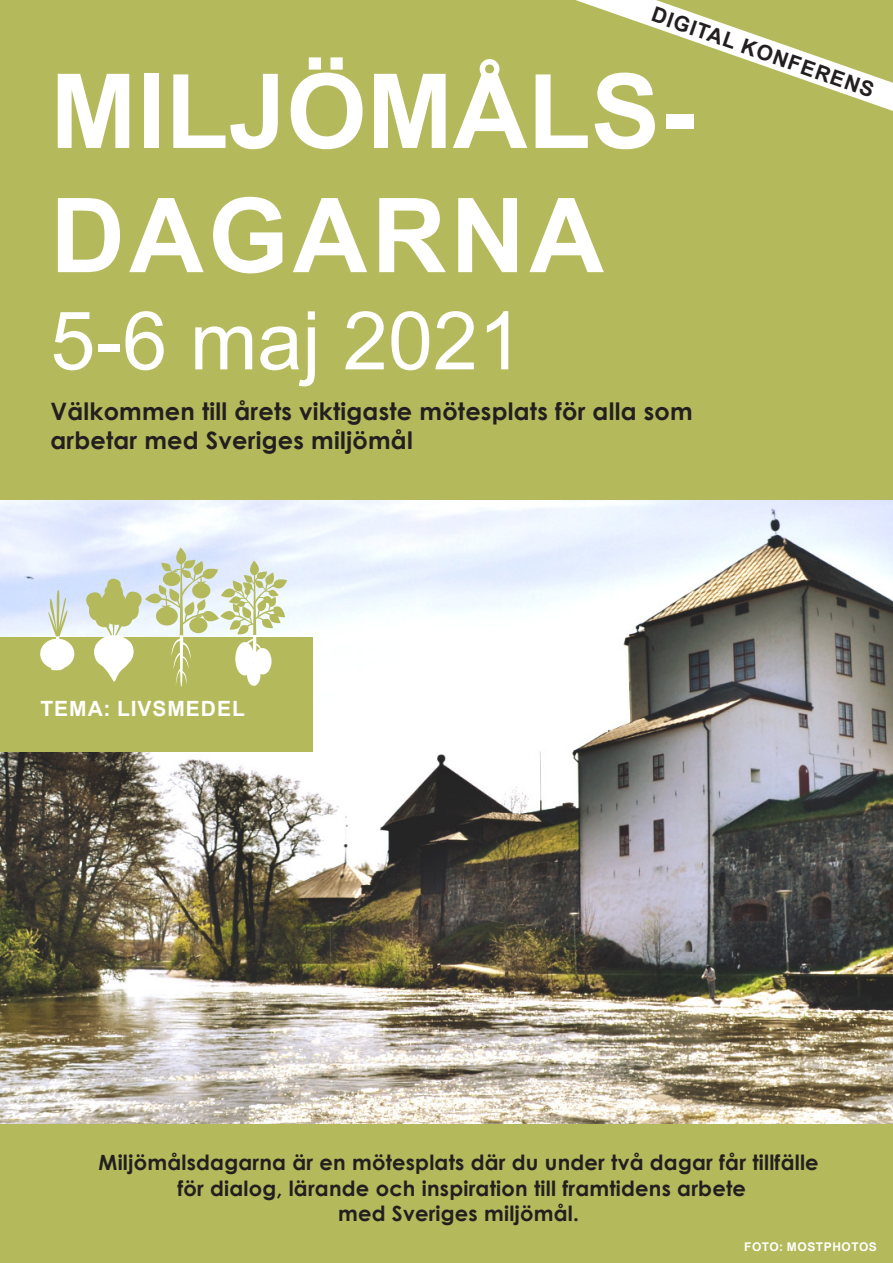
<style>
.page{position:relative;width:893px;height:1263px;background:#fff}
.page>*{position:absolute;margin:0;border:0;box-sizing:border-box;transform-origin:0 0}
.t1{font:700 103.5px/124.2px "Arial";color:#fff}
.t2{font:81px "Arial";color:#fff}
.t3{font:700 24px/28.8px "Century Gothic";letter-spacing:.01em;color:#231f20}
.t4{font:700 21px/25.2px "Century Gothic";letter-spacing:.01em;color:#231f20;text-align:center}
.t5{font:700 21px "Arial";color:#231f20}
.t6{font:700 21px "Arial";letter-spacing:.045em;color:#fff}
.t7{font:700 12px "Arial";letter-spacing:.045em;color:#fff}
</style>
<div class="page">
<img style="left:0;top:500px;width:893px;height:624px">
<div style="left:0;top:637px;width:313px;height:115px;background:#b4ba5c"></div>
<div style="left:0;top:1124px;width:893px;height:139px;background:#b4ba5c"></div>
<div style="left:0;top:0;width:893px;height:500px;background:#b4ba5c"></div>
<svg style="left:575px;top:0;width:318px;height:111px"></svg>
<svg style="left:47px;top:588px;width:21px;height:51px"></svg>
<div style="left:40px;top:639px;width:34px;height:30px;background:#fff;border-radius:50%"></div>
<svg style="left:50px;top:668px;width:14px;height:2px"></svg>
<svg style="left:85px;top:547px;width:202px;height:140px"></svg>
<p class="t5" style="left:657px;top:0;width:236px;rotate:19deg">DIGITAL KONFERENS</p>
<p class="t1" style="left:50px;top:51px;width:645px">MILJÖMÅLS-<br>DAGARNA</p>
<p class="t2" style="left:50px;top:285px;width:474px">5-6 maj 2021</p>
<p class="t3" style="left:50px;top:396px;width:644px">Välkommen till årets viktigaste mötesplats för alla som arbetar med Sveriges miljömål</p>
<p class="t6" style="left:41px;top:694px;width:206px">TEMA: LIVSMEDEL</p>
<p class="t4" style="left:99px;top:1149px;width:722px">Miljömålsdagarna är en mötesplats där du under två dagar får tillfälle för dialog, lärande och inspiration till framtidens arbete<br>med Sveriges miljömål.</p>
<p class="t7" style="left:744px;top:1238px;width:134px">FOTO: MOSTPHOTOS</p>
</div>
